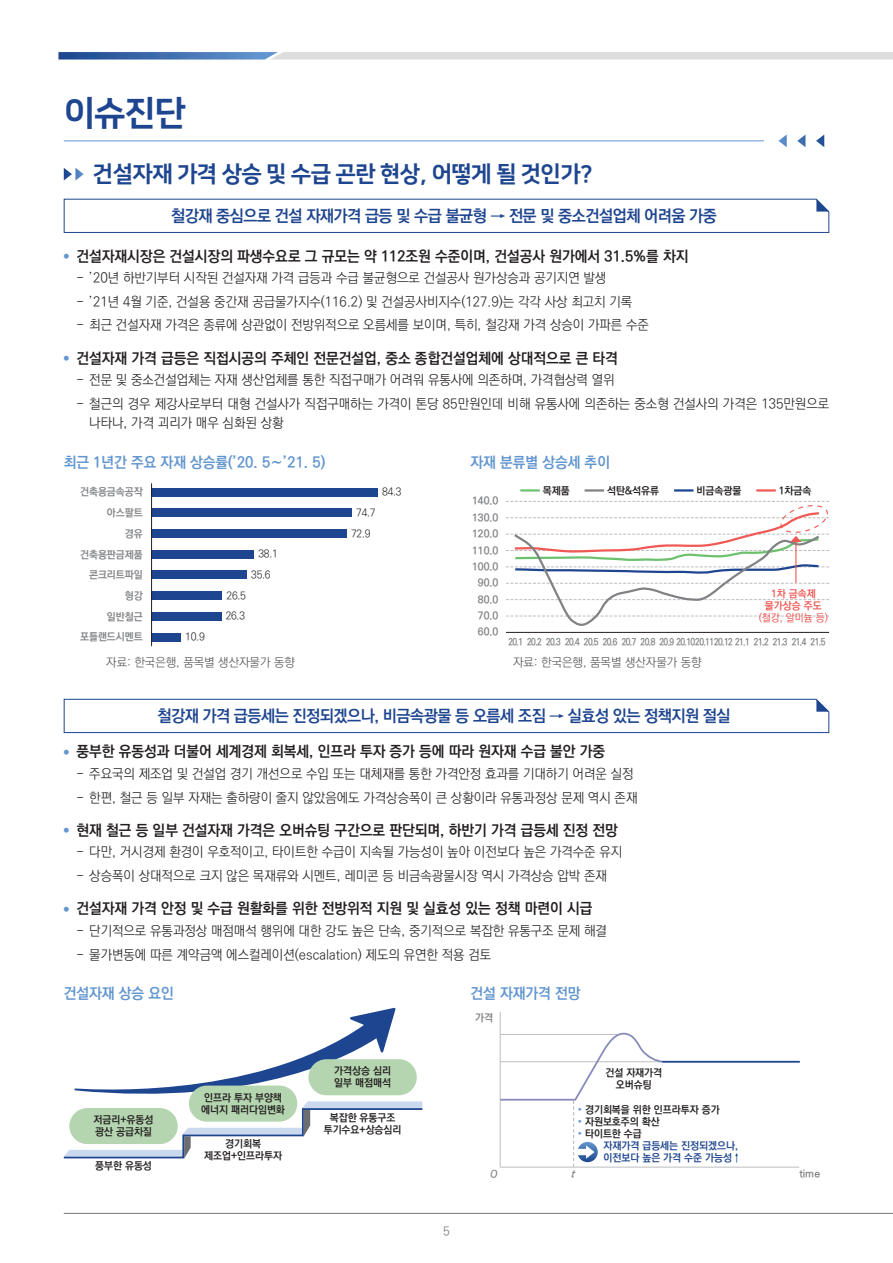
<style>
.page{position:relative;width:893px;height:1263px;background:#fff}
.page>*{position:absolute;margin:0;border:0;box-sizing:border-box;transform-origin:0 0}
.t1{font:34.5px "Nanum Square OTFEB";color:#1e458f}
.t2{font:22.5px "Nanum Square OTFEB";letter-spacing:-.03em;color:#1e458f}
.t3{font:700 16.5px "Ko Pub World Dotum";letter-spacing:-.03em;color:#1e458f}
.t4{font:700 15px "Ko Pub World Dotum";color:#231f20}
.t5{font:700 15px "Ko Pub World Dotum";color:#6195cf}
.t6{font:300 13.5px/19.5px "Ko Pub World Dotum";color:#231f20}
.t7{font:300 12px "Ko Pub World Dotum";color:#57585a}
.t8{font:300 12px "Ko Pub World Dotum";color:#717275}
.t9{font:700 10.5px/12px "Ko Pub World Dotum";color:#231f20;text-align:center}
.t10{font:700 10.5px/16.4px "Ko Pub World Dotum";color:#808285;text-align:right}
.t11{font:700 10.5px/12px "Ko Pub World Dotum";color:#1e458f}
.t12{font:300 10.5px/20.7px "Ko Pub World Dotum";letter-spacing:-.03em;color:#231f20}
.t13{font:700 10.5px/12px "Ko Pub World Dotum";color:#f05954;text-align:center}
.t14{font:500 10.5px "Ko Pub World Dotum";color:#f05954}
.t15{font:italic 700 10.5px "Ko Pub World Dotum";color:#808285}
.t16{font:700 9.75px "Ko Pub World Dotum";letter-spacing:-.07em;color:#808285;scale:.85 1}
.s1{color:#6195cf}
.s2{color:#231f20}
</style>
<div class="page">
<hr style="left:64px;top:1213px;width:829px;height:1px;background:#727477">
<svg style="left:58px;top:52px;width:835px;height:8px;background:#b9c5d5"></svg>
<hr style="left:64px;top:141px;width:700px;height:1px;background:#6195cf">
<svg style="left:816px;top:135px;width:8px;height:12px"></svg>
<svg style="left:797px;top:135px;width:8px;height:12px"></svg>
<svg style="left:778px;top:134px;width:9px;height:13px"></svg>
<svg style="left:64px;top:168px;width:20px;height:12px"></svg>
<svg style="left:63px;top:198px;width:767px;height:35px"></svg>
<div style="left:151px;top:488px;width:227px;height:8px;background:#1e458f"></div>
<div style="left:151px;top:509px;width:201px;height:8px;background:#1e458f"></div>
<div style="left:151px;top:529px;width:196px;height:9px;background:#1e458f"></div>
<div style="left:151px;top:550px;width:103px;height:8px;background:#1e458f"></div>
<div style="left:151px;top:571px;width:96px;height:8px;background:#1e458f"></div>
<div style="left:151px;top:591px;width:71px;height:9px;background:#1e458f"></div>
<div style="left:151px;top:612px;width:71px;height:9px;background:#1e458f"></div>
<div style="left:151px;top:633px;width:30px;height:8px;background:#1e458f"></div>
<hr style="left:151px;top:483px;width:1px;height:163px;background:#231f20">
<hr style="left:520px;top:489px;width:20px;height:3px;background:#6dc16e">
<hr style="left:585px;top:489px;width:19px;height:3px;background:#808285">
<hr style="left:674px;top:489px;width:19px;height:3px;background:#1e458f">
<hr style="left:756px;top:489px;width:20px;height:3px;background:#f05954">
<hr style="left:506px;top:632px;width:323px;height:1px;background:#231f20">
<svg style="left:506px;top:501px;width:323px;height:125px"></svg>
<svg style="left:63px;top:698px;width:767px;height:35px"></svg>
<svg style="left:63px;top:1008px;width:360px;height:151px"></svg>
<hr style="left:500px;top:1012px;width:1px;height:155px;background:#bcbdc0">
<hr style="left:500px;top:1167px;width:299px;height:1px;background:#bcbdc0">
<hr style="left:663px;top:1061px;width:136px;height:2px;background:#1e458f">
<svg style="left:499px;top:1032px;width:166px;height:135px"></svg>
<h1 class="t1" style="left:64px;top:95px;width:124px">이슈진단</h1>
<h2 class="t2" style="left:93px;top:162px;width:501px">건설자재 가격 상승 및 수급 곤란 현상, 어떻게 될 것인가?</h2>
<p class="t3" style="left:171px;top:204px;width:547px">철강재 중심으로 건설 자재가격 급등 및 수급 불균형 → 전문 및 중소건설업체 어려움 가중</p>
<p class="t4" style="left:64px;top:245px;width:626px"><sup>●</sup> 건설자재시장은 건설시장의 파생수요로 그 규모는 약 112조원 수준이며, 건설공사 원가에서 31.5%를 차지</p>
<p class="t6" style="left:77px;top:268px;width:531px">- ’20년 하반기부터 시작된 건설자재 가격 급등과 수급 불균형으로 건설공사 원가상승과 공기지연 발생</p>
<p class="t6" style="left:77px;top:292px;width:557px">- ’21년 4월 기준, 건설용 중간재 공급물가지수(116.2) 및 건설공사비지수(127.9)는 각각 사상 최고치 기록</p>
<p class="t6" style="left:77px;top:316px;width:574px">- 최근 건설자재 가격은 종류에 상관없이 전방위적으로 오름세를 보이며, 특히, 철강재 가격 상승이 가파른 수준</p>
<p class="t4" style="left:64px;top:347px;width:556px"><sup>●</sup> 건설자재 가격 급등은 직접시공의 주체인 전문건설업, 중소 종합건설업체에 상대적으로 큰 타격</p>
<p class="t6" style="left:77px;top:371px;width:540px">- 전문 및 중소건설업체는 자재 생산업체를 통한 직접구매가 어려워 유통사에 의존하며, 가격협상력 열위</p>
<p class="t6" style="left:89px;top:394px;width:741px;text-indent:-13px">- 철근의 경우 제강사로부터 대형 건설사가 직접구매하는 가격이 톤당 85만원인데 비해 유통사에 의존하는 중소형 건설사의 가격은 135만원으로 나타나, 가격 괴리가 매우 심화된 상황</p>
<p class="t5" style="left:64px;top:452px;width:263px">최근 1년간 주요 자재 상승률(’20. 5∼’21. 5)</p>
<p class="t10" style="left:80px;top:482px;width:64px;line-height:20.7px">건축용금속공작 아스팔트<br>경유 건축용판금제품 콘크리트파일 형강<br>일반철근 포틀랜드시멘트</p>
<p class="t12" style="left:382px;top:482px;width:21px">84.3</p>
<p class="t12" style="left:351px;top:503px;width:26px;text-align:center">74.7<br>72.9</p>
<p class="t12" style="left:251px;top:544px;width:28px;text-indent:7px">38.1<br>35.6</p>
<p class="t12" style="left:226px;top:585px;width:22px">26.5<br>26.3</p>
<p class="t12" style="left:185px;top:627px;width:21px">10.9</p>
<p class="t7" style="left:106px;top:654px;width:190px">자료: 한국은행, 품목별 생산자물가 동향</p>
<p class="t5" style="left:470px;top:452px;width:141px">자재 분류별 상승세 추이</p>
<p class="t10" style="left:472px;top:493px;width:28px;text-align:center">140.0<br>130.0<br>120.0<br>110.0<br>100.0<br>90.0<br>80.0<br>70.0<br>60.0</p>
<p class="t9" style="left:543px;top:485px;width:28px">목제품</p>
<p class="t9" style="left:607px;top:485px;width:54px">석탄&amp;석유류</p>
<p class="t9" style="left:696px;top:485px;width:46px">비금속광물</p>
<p class="t9" style="left:779px;top:485px;width:34px">1차금속</p>
<p class="t13" style="left:765px;top:588px;width:58px">1차 금속제 물가상승 주도</p>
<p class="t14" style="left:759px;top:610px;width:71px">(철강, 알미늄 등)</p>
<p class="t16" style="left:508px;top:635px;width:374px">20.1 20.2 20.3 20.4 20.5 20.6 20.7 20.8 20.9 20.1020.1120.12 21.1 21.2 21.3 21.4 21.5</p>
<p class="t7" style="left:513px;top:654px;width:190px">자료: 한국은행, 품목별 생산자물가 동향</p>
<p class="t3" style="left:157px;top:704px;width:575px">철강재 가격 급등세는 진정되겠으나, 비금속광물 등 오름세 조짐 → 실효성 있는 정책지원 절실</p>
<p class="t4" style="left:64px;top:741px;width:543px"><sup>●</sup> 풍부한 유동성과 더불어 세계경제 회복세, 인프라 투자 증가 등에 따라 원자재 수급 불안 가중</p>
<p class="t6" style="left:77px;top:764px;width:558px">- 주요국의 제조업 및 건설업 경기 개선으로 수입 또는 대체재를 통한 가격안정 효과를 기대하기 어려운 실정</p>
<p class="t6" style="left:77px;top:788px;width:562px">- 한편, 철근 등 일부 자재는 출하량이 줄지 않았음에도 가격상승폭이 큰 상황이라 유통과정상 문제 역시 존재</p>
<p class="t4" style="left:64px;top:819px;width:556px"><sup>●</sup> 현재 철근 등 일부 건설자재 가격은 오버슈팅 구간으로 판단되며, 하반기 가격 급등세 진정 전망</p>
<p class="t6" style="left:77px;top:843px;width:547px">- 다만, 거시경제 환경이 우호적이고, 타이트한 수급이 지속될 가능성이 높아 이전보다 높은 가격수준 유지</p>
<p class="t6" style="left:77px;top:866px;width:532px">- 상승폭이 상대적으로 크지 않은 목재류와 시멘트, 레미콘 등 비금속광물시장 역시 가격상승 압박 존재</p>
<p class="t4" style="left:64px;top:898px;width:530px"><sup>●</sup> 건설자재 가격 안정 및 수급 원활화를 위한 전방위적 지원 및 실효성 있는 정책 마련이 시급</p>
<p class="t6" style="left:77px;top:921px;width:532px">- 단기적으로 유통과정상 매점매석 행위에 대한 강도 높은 단속, 중기적으로 복잡한 유통구조 문제 해결</p>
<p class="t6" style="left:77px;top:945px;width:416px">- 물가변동에 따른 계약금액 에스컬레이션(escalation) 제도의 유연한 적용 검토</p>
<p class="t5" style="left:64px;top:983px;width:111px">건설자재 상승 요인</p>
<p class="t5" style="left:471px;top:983px;width:111px">건설 자재가격 전망</p>
<p class="t9" style="left:94px;top:1114px;width:61px;text-align:left">저금리+유동성 광산 공급차질</p>
<p class="t9" style="left:95px;top:1161px;width:58px">풍부한 유동성</p>
<p class="t9" style="left:201px;top:1092px;width:85px;text-align:left">인프라 투자 부양책 에너지 패러다임변화</p>
<p class="t9" style="left:204px;top:1138px;width:79px">경기회복 제조업+인프라투자</p>
<p class="t9" style="left:334px;top:1065px;width:58px;text-align:left">가격상승 심리 일부 매점매석</p>
<p class="t9" style="left:324px;top:1112px;width:79px">복잡한 유통구조 투기수요+상승심리</p>
<p class="t8" style="left:443px;top:1223px;width:8px">5</p>
<p class="t10" style="left:475px;top:1009px;width:19px">가격</p>
<p class="t9" style="left:605px;top:1067px;width:58px">건설 자재가격 오버슈팅</p>
<p class="t9" style="left:578px;top:1104px;width:143px"><span class="s1">•</span> 경기회복을 위한 인프라투자 증가</p>
<p class="t9" style="left:578px;top:1116px;width:83px"><span class="s1">•</span> 자원보호주의 확산</p>
<p class="t11" style="left:603px;top:1128px;width:139px;text-indent:-26px"><span class="s1">•</span> <span class="s2">타이트한 수급<br></span>자재가격 급등세는 진정되겠으나, 이전보다 높은 가격 수준 가능성↑</p>
<p class="t10" style="left:490px;top:1166px;width:11px">Ο</p>
<p class="t15" style="left:570px;top:1166px;width:11px">t</p>
<p class="t10" style="left:799px;top:1166px;width:22px">time</p>
</div>
